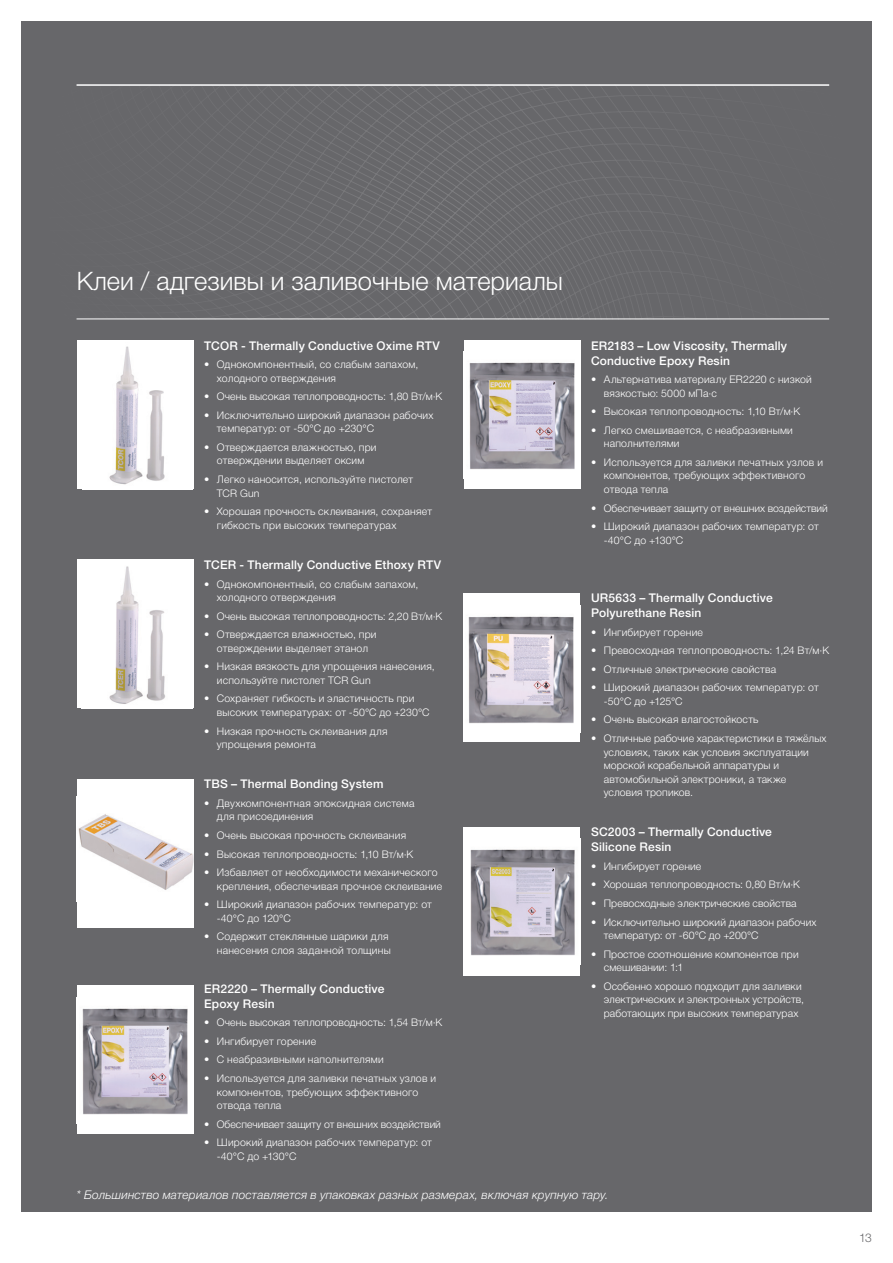
<style>
.page{position:relative;width:893px;height:1263px;background:#fff}
.page>*{position:absolute;margin:0;border:0;box-sizing:border-box;transform-origin:0 0}
.t1{font:300 25.5px "Helvetica Neue LTCYR";color:#fff}
.t2{font:500 12px/15px "Helvetica Neue";letter-spacing:.015em;color:#fff}
.t3{font:italic 300 12px "Helvetica Neue LTCYR";letter-spacing:.01em;color:#fff}
.t4{font:300 12px "Helvetica Neue";color:#67676a}
.t5{font:300 10.5px/13.5px "Helvetica Neue LTCYR";letter-spacing:.02em;color:#fff}
.t6{font:300 10.5px "Helvetica Neue LTCYR";color:#fff}
</style>
<div class="page">
<div style="left:21px;top:21px;width:851px;height:1191px;background:#67676a"></div>
<svg style="left:76px;top:84px;width:754px;height:235px"></svg>
<hr style="left:77px;top:84px;width:752px;height:2px;background:#fff">
<hr style="left:77px;top:319px;width:752px;height:1px;background:#fff">
<div style="left:77px;top:340px;width:117px;height:149px;background:#fff"></div>
<img style="left:109px;top:346px;width:56px;height:139px">
<div style="left:464px;top:340px;width:117px;height:149px;background:#fff"></div>
<img style="left:469px;top:362px;width:106px;height:108px">
<div style="left:77px;top:559px;width:116px;height:149px;background:#fff"></div>
<img style="left:109px;top:566px;width:56px;height:138px">
<div style="left:463px;top:593px;width:117px;height:149px;background:#fff"></div>
<img style="left:468px;top:616px;width:106px;height:108px">
<div style="left:77px;top:779px;width:116px;height:149px;background:#fff"></div>
<img style="left:78px;top:814px;width:115px;height:76px">
<div style="left:77px;top:985px;width:117px;height:149px;background:#fff"></div>
<img style="left:82px;top:1008px;width:106px;height:107px">
<div style="left:463px;top:827px;width:117px;height:149px;background:#fff"></div>
<img style="left:470px;top:849px;width:105px;height:107px">
<h1 class="t1" style="left:77px;top:267px;width:488px">Клеи / адгезивы и заливочные материалы</h1>
<p class="t2" style="left:204px;top:338px;width:237px">TCOR - Thermally Conductive Oxime RTV</p>
<p class="t5" style="left:217px;top:358px;width:203px;text-indent:-13px">• Однокомпонентный, со слабым запахом, холодного отверждения</p>
<p class="t5" style="left:204px;top:390px;width:240px">• Очень высокая теплопроводность: 1,80 Вт/м·К</p>
<p class="t5" style="left:217px;top:408px;width:218px;text-indent:-13px">• Исключительно широкий диапазон рабочих температур: от -50°С до +230°С</p>
<p class="t5" style="left:204px;top:441px;width:174px;text-align:center">• Отверждается влажностью, при отверждении выделяет оксим</p>
<p class="t5" style="left:217px;top:473px;width:198px;text-indent:-13px">• Легко наносится, используйте пистолет<br>TCR Gun</p>
<p class="t5" style="left:217px;top:505px;width:217px;text-indent:-13px">• Хорошая прочность склеивания, сохраняет гибкость при высоких температурах</p>
<p class="t2" style="left:204px;top:557px;width:238px">TCER - Thermally Conductive Ethoxy RTV</p>
<p class="t5" style="left:217px;top:577px;width:203px;text-indent:-13px">• Однокомпонентный, со слабым запахом, холодного отверждения</p>
<p class="t5" style="left:204px;top:609px;width:240px">• Очень высокая теплопроводность: 2,20 Вт/м·К</p>
<p class="t5" style="left:204px;top:628px;width:174px;text-align:center">• Отверждается влажностью, при отверждении выделяет этанол</p>
<p class="t5" style="left:217px;top:660px;width:219px;text-indent:-13px">• Низкая вязкость для упрощения нанесения, используйте пистолет TCR Gun</p>
<p class="t5" style="left:217px;top:692px;width:214px;text-indent:-13px">• Сохраняет гибкость и эластичность при высоких температурах: от -50°С до +230°С</p>
<p class="t5" style="left:217px;top:724px;width:172px;text-indent:-13px">• Низкая прочность склеивания для упрощения ремонта</p>
<p class="t2" style="left:204px;top:776px;width:181px">TBS – Thermal Bonding System</p>
<p class="t5" style="left:217px;top:796px;width:199px;text-indent:-13px">• Двухкомпонентная эпоксидная система для присоединения</p>
<p class="t5" style="left:204px;top:828px;width:204px">• Очень высокая прочность склеивания</p>
<p class="t5" style="left:204px;top:847px;width:211px">• Высокая теплопроводность: 1,10 Вт/м·К</p>
<p class="t5" style="left:217px;top:866px;width:227px;text-indent:-13px">• Избавляет от необходимости механического крепления, обеспечивая прочное склеивание</p>
<p class="t5" style="left:217px;top:898px;width:217px;text-indent:-13px">• Широкий диапазон рабочих температур: от -40°С до 120°С</p>
<p class="t5" style="left:204px;top:930px;width:188px;text-align:right">• Содержит стеклянные шарики для нанесения слоя заданной толщины</p>
<p class="t2" style="left:204px;top:981px;width:182px">ER2220 – Thermally Conductive<br>Epoxy Resin</p>
<p class="t5" style="left:204px;top:1016px;width:240px">• Очень высокая теплопроводность: 1,54 Вт/м·К</p>
<p class="t5" style="left:204px;top:1034px;width:114px">• Ингибирует горение</p>
<p class="t5" style="left:204px;top:1053px;width:181px">• С неабразивными наполнителями</p>
<p class="t5" style="left:217px;top:1072px;width:221px;text-indent:-13px">• Используется для заливки печатных узлов и компонентов, требующих эффективного отвода тепла</p>
<p class="t6" style="left:204px;top:1118px;width:238px">• Обеспечивает защиту от внешних воздействий</p>
<p class="t5" style="left:217px;top:1136px;width:217px;text-indent:-13px">• Широкий диапазон рабочих температур: от -40°С до +130°С</p>
<p class="t2" style="left:591px;top:338px;width:198px">ER2183 – Low Viscosity, Thermally<br>Conductive Epoxy Resin</p>
<p class="t5" style="left:604px;top:373px;width:210px;text-indent:-13px">• Альтернатива материалу ER2220 с низкой вязкостью: 5000 мПа·с</p>
<p class="t5" style="left:591px;top:405px;width:211px">• Высокая теплопроводность: 1,10 Вт/м·К</p>
<p class="t5" style="left:604px;top:423px;width:191px;text-indent:-13px">• Легко смешивается, с неабразивными наполнителями</p>
<p class="t5" style="left:604px;top:456px;width:221px;text-indent:-13px">• Используется для заливки печатных узлов и компонентов, требующих эффективного отвода тепла</p>
<p class="t6" style="left:591px;top:502px;width:238px">• Обеспечивает защиту от внешних воздействий</p>
<p class="t5" style="left:604px;top:520px;width:217px;text-indent:-13px">• Широкий диапазон рабочих температур: от -40°С до +130°С</p>
<p class="t2" style="left:591px;top:590px;width:183px">UR5633 – Thermally Conductive<br>Polyurethane Resin</p>
<p class="t5" style="left:591px;top:625px;width:114px">• Ингибирует горение</p>
<p class="t5" style="left:591px;top:644px;width:240px">• Превосходная теплопроводность: 1,24 Вт/м·К</p>
<p class="t5" style="left:591px;top:662px;width:187px">• Отличные электрические свойства</p>
<p class="t5" style="left:604px;top:681px;width:217px;text-indent:-13px">• Широкий диапазон рабочих температур: от -50°С до +125°С</p>
<p class="t5" style="left:591px;top:713px;width:169px">• Очень высокая влагостойкость</p>
<p class="t5" style="left:604px;top:732px;width:224px;text-indent:-13px">• Отличные рабочие характеристики в тяжёлых условиях, таких как условия эксплуатации морской корабельной аппаратуры и автомобильной электроники, а также условия тропиков.</p>
<p class="t2" style="left:591px;top:824px;width:182px">SC2003 – Thermally Conductive<br>Silicone Resin</p>
<p class="t5" style="left:591px;top:859px;width:112px">• Ингибирует горение</p>
<p class="t5" style="left:591px;top:878px;width:210px">• Хорошая теплопроводность: 0,80 Вт/м·К</p>
<p class="t5" style="left:591px;top:897px;width:207px">• Превосходные электрические свойства</p>
<p class="t5" style="left:604px;top:915px;width:214px;text-indent:-13px">• Исключительно широкий диапазон рабочих температур: от -60°С до +200°С</p>
<p class="t5" style="left:604px;top:947px;width:196px;text-indent:-13px">• Простое соотношение компонентов при смешивании: 1:1</p>
<p class="t5" style="left:604px;top:979px;width:202px;text-indent:-13px">• Особенно хорошо подходит для заливки электрических и электронных устройств, работающих при высоких температурах</p>
<p class="t3" style="left:77px;top:1188px;width:533px">* Большинство материалов поставляется в упаковках разных размерах, включая крупную тару.</p>
<p class="t4" style="left:859px;top:1230px;width:14px">13</p>
</div>
